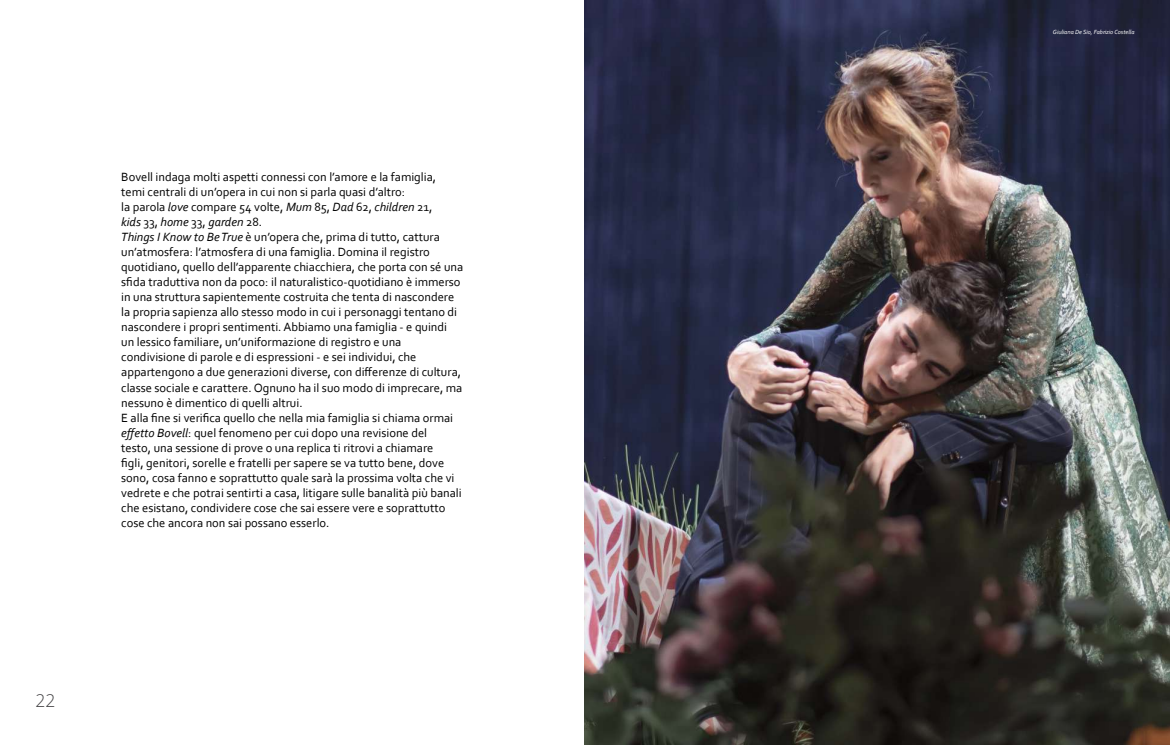
<style>
.page{position:relative;width:1170px;height:745px;background:#fff}
.page>*{position:absolute;margin:0;border:0;box-sizing:border-box;transform-origin:0 0}
.t1{font:300 17.5px "Open Sans";color:#414042}
.t2{font:12.5px/15px "Corbel";color:#000}
.t3{font:italic 6.25px "Corbel";color:#fff}
.s1{font-style:italic}
</style>
<div class="page">
<img style="left:585px;top:0;width:584px;height:744px">
<h1 class="t1" style="left:35px;top:688px;width:21px">22</h1>
<p class="t2" style="left:121px;top:169px;width:343px">Bovell indaga molti aspetti connessi con l’amore e la famiglia,<br>temi centrali di un’opera in cui non si parla quasi d’altro:<br>la parola <span class="s1">love</span> compare 54 volte, <span class="s1">Mum</span> 85, <span class="s1">Dad</span> 62, <span class="s1">children</span> 21,<br><span class="s1">kids</span> 33, <span class="s1">home</span> 33, <span class="s1">garden</span> 28.<br><span class="s1">Things I Know to Be True</span> è un’opera che, prima di tutto, cattura un’atmosfera: l’atmosfera di una famiglia. Domina il registro quotidiano, quello dell’apparente chiacchiera, che porta con sé una sfida traduttiva non da poco: il naturalistico-quotidiano è immerso in una struttura sapientemente costruita che tenta di nascondere la propria sapienza allo stesso modo in cui i personaggi tentano di nascondere i propri sentimenti. Abbiamo una famiglia - e quindi un lessico familiare, un’uniformazione di registro e una condivisione di parole e di espressioni - e sei individui, che appartengono a due generazioni diverse, con differenze di cultura, classe sociale e carattere. Ognuno ha il suo modo di imprecare, ma nessuno è dimentico di quelli altrui.<br>E alla fine si verifica quello che nella mia famiglia si chiama ormai <span class="s1">effetto Bovell</span>: quel fenomeno per cui dopo una revisione del<br>testo, una sessione di prove o una replica ti ritrovi a chiamare<br>figli, genitori, sorelle e fratelli per sapere se va tutto bene, dove sono, cosa fanno e soprattutto quale sarà la prossima volta che vi vedrete e che potrai sentirti a casa, litigare sulle banalità più banali che esistano, condividere cose che sai essere vere e soprattutto cose che ancora non sai possano esserlo.</p>
<p class="t3" style="left:1052px;top:29px;width:83px">Giuliana De Sio, Fabrizio Costella</p>
</div>
